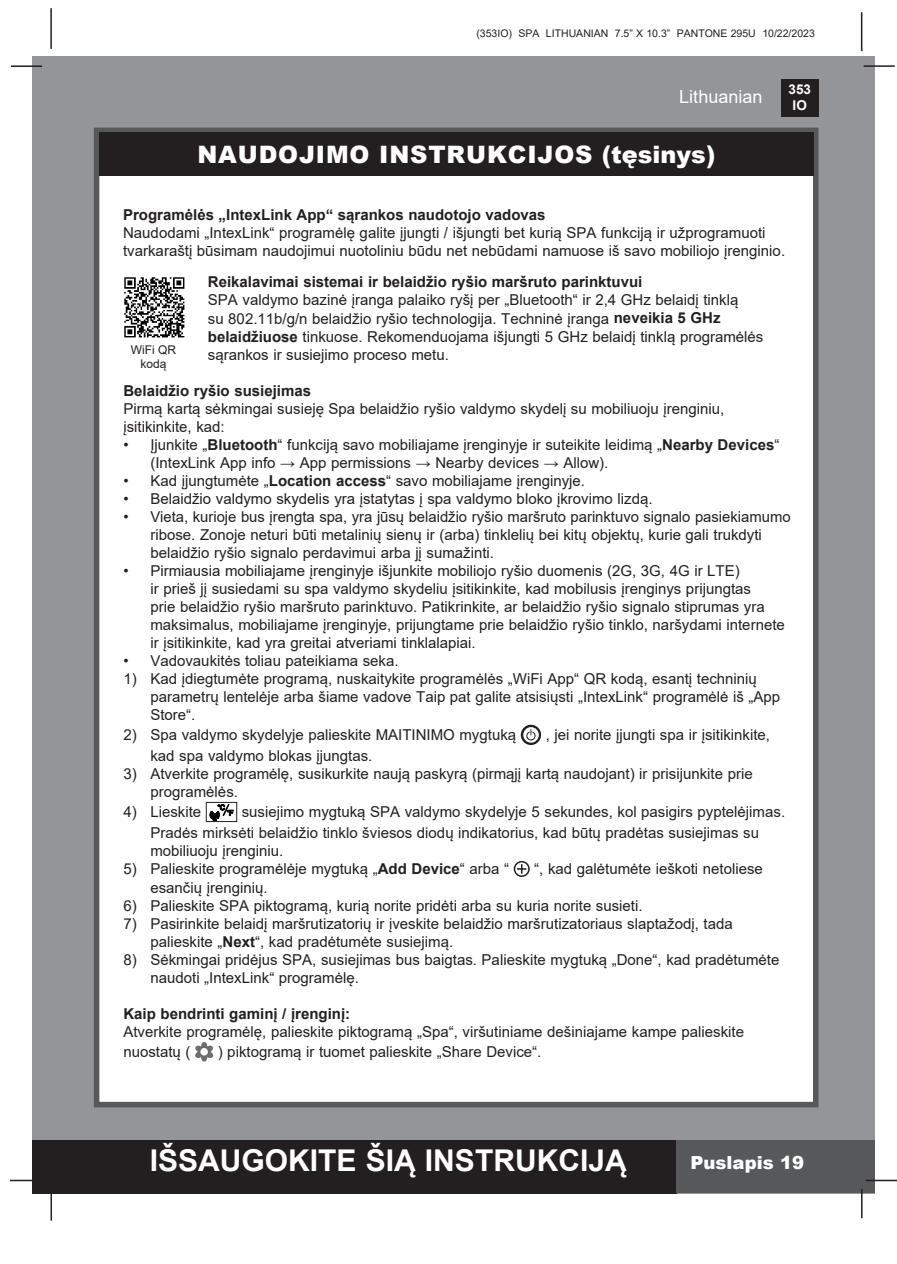
<style>
.page{position:relative;width:897px;height:1264px;background:#fff}
.page>*{position:absolute;margin:0;border:0;box-sizing:border-box;transform-origin:0 0}
.t1{font:700 30px "Arial";color:#fff}
.t2{font:900 24px "Arial";letter-spacing:.035em;color:#fff}
.t3{font:18px "Arial";color:#fff}
.t4{font:900 18px "Arial";color:#fff}
.t5{font:15px/18px "Arial";color:#231f20}
.t6{font:700 15px "Arial";color:#231f20}
.t7{font:700 13.5px/16.2px "Arial";color:#fff;text-align:center}
.t8{font:12px/14.4px "Arial";color:#231f20;text-align:center}
.t9{font:10.5px "Arial";color:#231f20}
.s1{font-weight:700}
</style>
<div class="page">
<div style="left:33px;top:56px;width:842px;height:1137px;background:#939598"></div>
<div style="left:780px;top:79px;width:38px;height:38px;background:#231f20"></div>
<hr style="left:863px;top:65px;width:31px;height:2px;background:#231f20">
<hr style="left:50px;top:8px;width:2px;height:41px;background:#231f20">
<hr style="left:860px;top:12px;width:2px;height:39px;background:#231f20">
<div style="left:33px;top:1140px;width:644px;height:53px;background:#231f20"></div>
<div style="left:676px;top:1140px;width:199px;height:53px;background:#57585a"></div>
<hr style="left:865px;top:1179px;width:31px;height:2px;background:#231f20">
<hr style="left:860px;top:1189px;width:2px;height:29px;background:#231f20">
<hr style="left:50px;top:1190px;width:2px;height:30px;background:#231f20">
<hr style="left:10px;top:1179px;width:31px;height:2px;background:#231f20">
<hr style="left:11px;top:65px;width:31px;height:2px;background:#231f20">
<div style="left:94px;top:128px;width:724px;height:979px;background:#fff;border:6px solid #57585a"></div>
<div style="left:99px;top:132px;width:714px;height:44px;background:#231f20"></div>
<svg style="left:520px;top:725px;width:21px;height:20px"></svg>
<div style="left:206px;top:802px;width:31px;height:20px;border:1px solid #231f20"></div>
<svg style="left:209px;top:804px;width:24px;height:17px"></svg>
<svg style="left:513px;top:861px;width:17px;height:16px"></svg>
<svg style="left:195px;top:1042px;width:19px;height:19px"></svg>
<div style="left:200px;top:1048px;width:8px;height:7px;background:#fff;border-radius:50%"></div>
<img style="left:124px;top:277px;width:61px;height:61px">
<p class="t9" style="left:476px;top:26px;width:340px">(353IO) SPA LITHUANIAN 7.5” X 10.3” PANTONE 295U 10/22/2023</p>
<p class="t3" style="left:679px;top:84px;width:85px">Lithuanian</p>
<p class="t2" style="left:197px;top:137px;width:519px">NAUDOJIMO INSTRUKCIJOS (tęsinys)</p>
<p class="t7" style="left:788px;top:81px;width:24px">353<br>IO</p>
<p class="t6" style="left:123px;top:205px;width:424px">Programėlės „IntexLink App“ sąrankos naudotojo vadovas</p>
<p class="t5" style="left:123px;top:224px;width:663px">Naudodami „IntexLink“ programėlę galite įjungti / išjungti bet kurią SPA funkciją ir užprogramuoti tvarkaraštį būsimam naudojimui nuotoliniu būdu net nebūdami namuose iš savo mobiliojo įrenginio.</p>
<p class="t6" style="left:208px;top:272px;width:436px">Reikalavimai sistemai ir belaidžio ryšio maršruto parinktuvui</p>
<p class="t5" style="left:208px;top:291px;width:557px">SPA valdymo bazinė įranga palaiko ryšį per „Bluetooth“ ir 2,4 GHz belaidį tinklą<br>su 802.11b/g/n belaidžio ryšio technologija. Techninė įranga <span class="s1">neveikia 5 GHz belaidžiuose</span> tinkuose. Rekomenduojama išjungti 5 GHz belaidį tinklą programėlės sąrankos ir susiejimo proceso metu.</p>
<p class="t6" style="left:123px;top:380px;width:189px">Belaidžio ryšio susiejimas</p>
<p class="t5" style="left:123px;top:399px;width:602px">Pirmą kartą sėkmingai susieję Spa belaidžio ryšio valdymo skydelį su mobiliuoju įrenginiu, įsitikinkite, kad:</p>
<p class="t5" style="left:150px;top:435px;width:630px;text-indent:-27px">• Įjunkite „<span class="s1">Bluetooth</span>“ funkciją savo mobiliajame įrenginyje ir suteikite leidimą „<span class="s1">Nearby Devices</span>“ (IntexLink App info → App permissions → Nearby devices → Allow).</p>
<p class="t5" style="left:123px;top:471px;width:463px">• Kad įjungtumėte „<span class="s1">Location access</span>“ savo mobiliajame įrenginyje.</p>
<p class="t5" style="left:123px;top:489px;width:530px">• Belaidžio valdymo skydelis yra įstatytas į spa valdymo bloko įkrovimo lizdą.</p>
<p class="t5" style="left:123px;top:507px;width:668px">• Vieta, kurioje bus įrengta spa, yra jūsų belaidžio ryšio maršruto parinktuvo signalo pasiekiamumo</p>
<p class="t5" style="left:150px;top:525px;width:613px">ribose. Zonoje neturi būti metalinių sienų ir (arba) tinklelių bei kitų objektų, kurie gali trukdyti belaidžio ryšio signalo perdavimui arba jį sumažinti.</p>
<p class="t5" style="left:150px;top:561px;width:636px;text-indent:-27px">• Pirmiausia mobiliajame įrenginyje išjunkite mobiliojo ryšio duomenis (2G, 3G, 4G ir LTE)<br>ir prieš jį susiedami su spa valdymo skydeliu įsitikinkite, kad mobilusis įrenginys prijungtas<br>prie belaidžio ryšio maršruto parinktuvo. Patikrinkite, ar belaidžio ryšio signalo stiprumas yra maksimalus, mobiliajame įrenginyje, prijungtame prie belaidžio ryšio tinklo, naršydami internete ir įsitikinkite, kad yra greitai atveriami tinklalapiai.</p>
<p class="t5" style="left:123px;top:651px;width:277px">• Vadovaukitės toliau pateikiama seka.</p>
<p class="t5" style="left:150px;top:669px;width:631px;text-indent:-27px">1) Kad įdiegtumėte programą, nuskaitykite programėlės „WiFi App“ QR kodą, esantį techninių parametrų lentelėje arba šiame vadove Taip pat galite atsisiųsti „IntexLink“ programėlė iš „App<br>Store“.</p>
<p class="t5" style="left:123px;top:726px;width:394px">2) Spa valdymo skydelyje palieskite MAITINIMO mygtuką</p>
<p class="t5" style="left:545px;top:726px;width:226px">, jei norite įjungti spa ir įsitikinkite,</p>
<p class="t5" style="left:150px;top:746px;width:223px">kad spa valdymo blokas įjungtas.</p>
<p class="t5" style="left:150px;top:764px;width:603px;text-indent:-27px">3) Atverkite programėlę, susikurkite naują paskyrą (pirmąjį kartą naudojant) ir prisijunkite prie programėlės.</p>
<p class="t5" style="left:123px;top:803px;width:79px">4) Lieskite</p>
<p class="t8" style="left:131px;top:342px;width:47px">WiFi QR kodą</p>
<p class="t5" style="left:150px;top:802px;width:636px;line-height:20.4px;text-indent:91px">susiejimo mygtuką SPA valdymo skydelyje 5 sekundes, kol pasigirs pyptelėjimas.<br>Pradės mirksėti belaidžio tinklo šviesos diodų indikatorius, kad būtų pradėtas susiejimas su</p>
<p class="t5" style="left:150px;top:841px;width:134px">mobiliuoju įrenginiu.</p>
<p class="t5" style="left:123px;top:860px;width:387px">5) Palieskite programėlėje mygtuką „<span class="s1">Add Device</span>“ arba “</p>
<p class="t5" style="left:534px;top:860px;width:230px">“, kad galėtumėte ieškoti netoliese</p>
<p class="t5" style="left:150px;top:878px;width:119px">esančių įrenginių.</p>
<p class="t5" style="left:123px;top:896px;width:520px">6) Palieskite SPA piktogramą, kurią norite pridėti arba su kuria norite susieti.</p>
<p class="t5" style="left:150px;top:914px;width:583px;text-indent:-27px">7) Pasirinkite belaidį maršrutizatorių ir įveskite belaidžio maršrutizatoriaus slaptažodį, tada palieskite „<span class="s1">Next</span>“, kad pradėtumėte susiejimą.</p>
<p class="t5" style="left:150px;top:950px;width:630px;text-indent:-27px">8) Sėkmingai pridėjus SPA, susiejimas bus baigtas. Palieskite mygtuką „Done“, kad pradėtumėte naudoti „IntexLink“ programėlę.</p>
<p class="t6" style="left:123px;top:1003px;width:228px">Kaip bendrinti gaminį / įrenginį:</p>
<p class="t5" style="left:123px;top:1021px;width:622px;line-height:20.2px">Atverkite programėlę, palieskite piktogramą „Spa“, viršutiniame dešiniajame kampe palieskite nuostatų (</p>
<p class="t5" style="left:218px;top:1042px;width:325px">) piktogramą ir tuomet palieskite „Share Device“.</p>
<h1 class="t1" style="left:150px;top:1139px;width:478px">IŠSAUGOKITE ŠIĄ INSTRUKCIJĄ</h1>
<p class="t4" style="left:690px;top:1149px;width:115px">Puslapis 19</p>
</div>
